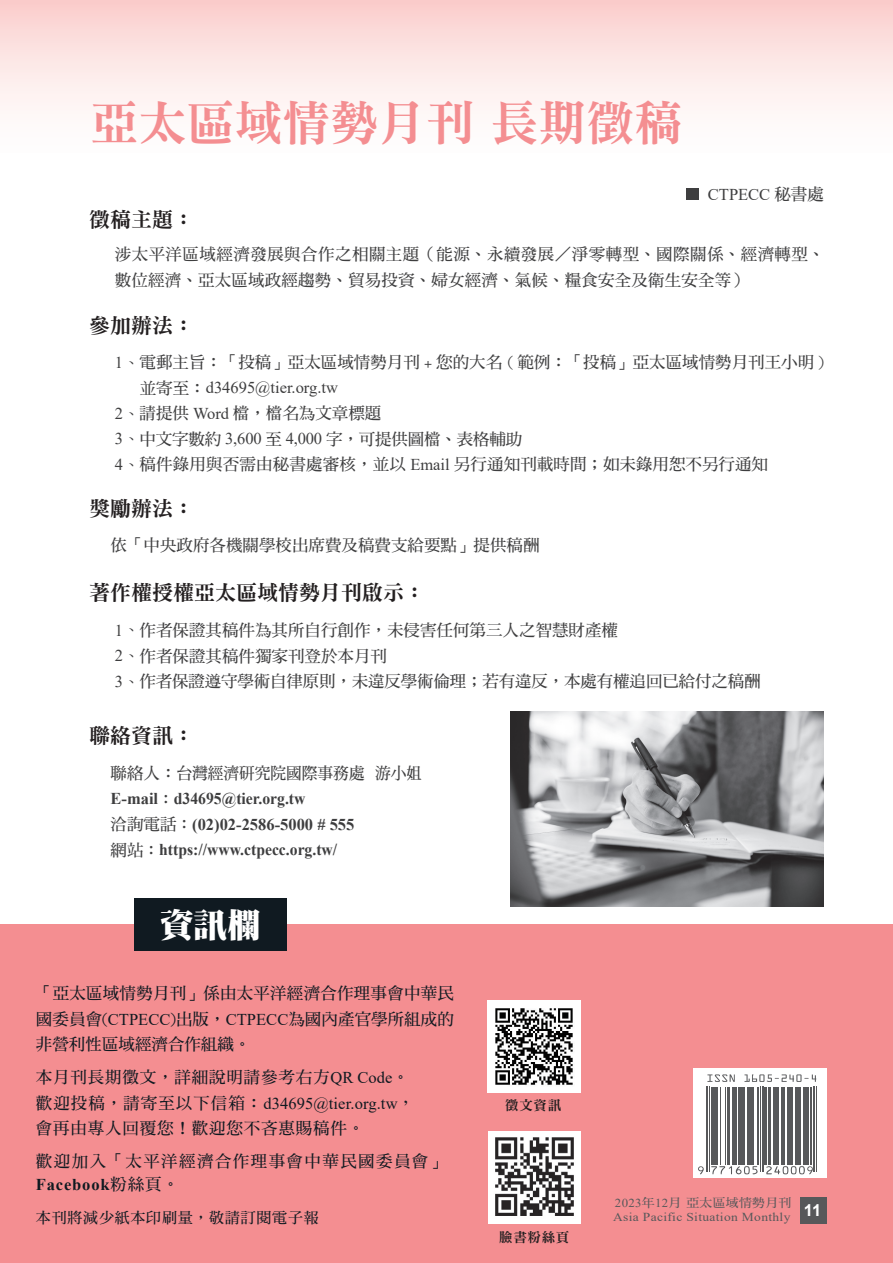
<style>
.page{position:relative;width:893px;height:1263px;background:#fff}
.page>*{position:absolute;margin:0;border:0;box-sizing:border-box;transform-origin:0 0}
.t1{font:48px "DF Ming Std W9";color:#f48e91}
.t2{font:34.05px "DF Ming Std W12";color:#fff}
.t3{font:21px "DF Ming Std W9";color:#231f20}
.t4{font:16.5px/25.5px "DF Ming Std W7";color:#3e3e3f}
.t5{font:16.5px/25.5px "DF Ming Std W7";letter-spacing:.05em;color:#101a21;text-align:justify}
.t6{font:16.5px/25.5px "DF Ming Std W7";letter-spacing:.025em;color:#3e3e3f}
.t7{font:700 16.5px/25.5px "Times New Roman";color:#3e3e3f}
.t8{font:16.5px/33.2px "DF Ming Std W7";letter-spacing:.085em;color:#101a21}
.t9{font:16.5px "Times New Roman";letter-spacing:.005em;color:#101a21}
.t10{font:16.5px "Times New Roman";color:#3e3e3f}
.t11{font:700 16.5px "Times New Roman";letter-spacing:.05em;color:#101a21}
.t12{font:700 16.5px "Arial";color:#fff}
.t13{font:15px "DF Ming Std W7";letter-spacing:.05em;color:#101a21}
.t14{font:13.5px "DF Ming Std W9";letter-spacing:.05em;color:#231f20}
.t15{font:12.15px "Times New Roman";letter-spacing:.025em;color:#57585a;scale:1.11 1}
.t16{font:12.15px "DF Ming Std W7";letter-spacing:.025em;color:#57585a;scale:1.06 1}
.s1{font-family:"DF Ming Std W7"}
.s2{font-family:"Times New Roman"}
.s3{font-family:"Adobe Ming Std";font-weight:300}
.s4{font-family:"DF Ming Std W7";font-weight:400}
</style>
<div class="page">
<div style="left:0;top:0;width:893px;height:153px;background:linear-gradient(to bottom,#fad0cf,#fff)"></div>
<div style="left:0;top:925px;width:893px;height:338px;background:#f48e91"></div>
<div style="left:134px;top:899px;width:153px;height:52px;background:#101a21"></div>
<div style="left:488px;top:1131px;width:92px;height:93px;background:#fff"></div>
<img style="left:495px;top:1137px;width:79px;height:79px">
<svg style="left:693px;top:1068px;width:134px;height:110px;background:#dedfdf"></svg>
<hr style="left:706px;top:1086px;width:1px;height:86px;background:#57585a">
<hr style="left:709px;top:1086px;width:1px;height:86px;background:#57585a">
<hr style="left:711px;top:1086px;width:3px;height:78px;background:#57585a">
<hr style="left:715px;top:1086px;width:3px;height:78px;background:#57585a">
<hr style="left:720px;top:1086px;width:1px;height:78px;background:#57585a">
<hr style="left:725px;top:1086px;width:1px;height:78px;background:#57585a">
<hr style="left:727px;top:1086px;width:2px;height:78px;background:#57585a">
<hr style="left:732px;top:1086px;width:2px;height:78px;background:#57585a">
<hr style="left:735px;top:1086px;width:2px;height:78px;background:#57585a">
<hr style="left:738px;top:1086px;width:4px;height:78px;background:#57585a">
<hr style="left:744px;top:1086px;width:1px;height:78px;background:#57585a">
<hr style="left:747px;top:1086px;width:4px;height:78px;background:#57585a">
<hr style="left:752px;top:1086px;width:2px;height:78px;background:#57585a">
<hr style="left:758px;top:1086px;width:1px;height:78px;background:#57585a">
<hr style="left:760px;top:1086px;width:1px;height:86px;background:#57585a">
<hr style="left:762px;top:1086px;width:1px;height:86px;background:#57585a">
<hr style="left:765px;top:1086px;width:2px;height:78px;background:#57585a">
<hr style="left:768px;top:1086px;width:2px;height:78px;background:#57585a">
<hr style="left:773px;top:1086px;width:1px;height:78px;background:#57585a">
<hr style="left:775px;top:1086px;width:4px;height:78px;background:#57585a">
<hr style="left:781px;top:1086px;width:3px;height:78px;background:#57585a">
<hr style="left:787px;top:1086px;width:1px;height:78px;background:#57585a">
<hr style="left:789px;top:1086px;width:4px;height:78px;background:#57585a">
<hr style="left:795px;top:1086px;width:1px;height:78px;background:#57585a">
<hr style="left:798px;top:1086px;width:3px;height:78px;background:#57585a">
<hr style="left:803px;top:1086px;width:1px;height:78px;background:#57585a">
<hr style="left:806px;top:1086px;width:3px;height:78px;background:#57585a">
<hr style="left:810px;top:1086px;width:1px;height:78px;background:#57585a">
<hr style="left:814px;top:1086px;width:1px;height:86px;background:#57585a">
<hr style="left:816px;top:1086px;width:1px;height:86px;background:#57585a">
<svg style="left:707px;top:1074px;width:28px;height:8px"></svg>
<svg style="left:744px;top:1074px;width:72px;height:8px"></svg>
<svg style="left:698px;top:1166px;width:6px;height:8px"></svg>
<svg style="left:711px;top:1166px;width:47px;height:8px"></svg>
<svg style="left:766px;top:1166px;width:47px;height:8px"></svg>
<div style="left:800px;top:1197px;width:27px;height:26px;background:#57585a"></div>
<img style="left:488px;top:1000px;width:92px;height:92px">
<div style="left:686px;top:189px;width:12px;height:11px;background:#3e3e3f"></div>
<img style="left:511px;top:711px;width:313px;height:196px">
<h1 class="t1" style="left:91px;top:97px;width:593px">亞太區域情勢月刊 長期徵稿</h1>
<p class="t3" style="left:89px;top:209px;width:106px">徵稿主題：</p>
<p class="t10" style="left:708px;top:183px;width:117px">CTPECC <span class="s1">秘書處</span></p>
<p class="t6" style="left:115px;top:241px;width:711px">涉太平洋區域經濟發展與合作之相關主題（能源、永續發展／淨零轉型、國際關係、經濟轉型、數位經濟、亞太區域政經趨勢、貿易投資、婦女經濟、氣候、糧食安全及衛生安全等）</p>
<p class="t3" style="left:89px;top:314px;width:106px">參加辦法：</p>
<p class="t4" style="left:115px;top:349px;width:711px"><span class="s2">1</span><span class="s3">、</span>電郵主旨：「投稿」亞太區域情勢月刊 + 您的大名 ( 範例：「投稿」亞太區域情勢月刊王小明 )</p>
<p class="t10" style="left:140px;top:376px;width:200px"><span class="s1">並寄至：</span>d34695@tier.org.tw</p>
<p class="t4" style="left:115px;top:400px;width:655px"><span class="s2">2</span><span class="s3">、</span>請提供 <span class="s2">Word</span> 檔，檔名為文章標題<br><span class="s2">3</span><span class="s3">、</span>中文字數約 <span class="s2">3,600</span> 至 <span class="s2">4,000</span> 字，可提供圖檔、表格輔助<br><span class="s2">4</span><span class="s3">、</span>稿件錄用與否需由秘書處審核，並以 <span class="s2">Email</span> 另行通知刊載時間；如未錄用恕不另行通知</p>
<p class="t3" style="left:89px;top:497px;width:106px">獎勵辦法：</p>
<p class="t4" style="left:111px;top:532px;width:430px">依「中央政府各機關學校出席費及稿費支給要點」提供稿酬</p>
<p class="t3" style="left:89px;top:581px;width:337px">著作權授權亞太區域情勢月刊啟示：</p>
<p class="t4" style="left:115px;top:617px;width:647px"><span class="s2">1</span><span class="s3">、</span>作者保證其稿件為其所自行創作，未侵害任何第三人之智慧財產權<br><span class="s2">2</span><span class="s3">、</span>作者保證其稿件獨家刊登於本月刊<br><span class="s2">3</span><span class="s3">、</span>作者保證遵守學術自律原則，未違反學術倫理；若有違反，本處有權追回已給付之稿酬</p>
<p class="t3" style="left:89px;top:724px;width:106px">聯絡資訊：</p>
<p class="t4" style="left:111px;top:760px;width:313px">聯絡人：台灣經濟研究院國際事務處 游小姐</p>
<p class="t7" style="left:111px;top:785px;width:245px">E-mail<span class="s4">：</span>d34695@tier.org.tw<br><span class="s4">洽詢電話：</span>(02)02-2586-5000 # 555<span class="s4">網站：</span>https://www.ctpecc.org.tw/</p>
<h2 class="t2" style="left:159px;top:906px;width:103px">資訊欄</h2>
<p class="t5" style="left:36px;top:980px;width:420px">「亞太區域情勢月刊」係由太平洋經濟合作理事會中華民國委員會(<span class="s2">CTPECC</span>)出版，<span class="s2">CTPECC</span>為國內產官學所組成的非營利性區域經濟合作組織。</p>
<p class="t5" style="left:36px;top:1064px;width:374px">本月刊長期徵文，詳細說明請參考右方<span class="s2">QR Code</span>。</p>
<p class="t9" style="left:36px;top:1092px;width:380px"><span class="s1">歡迎投稿，請寄至以下信箱：</span>d34695@tier.org.tw<span class="s3">，</span></p>
<p class="t8" style="left:36px;top:1111px;width:412px">會再由專人回覆您！歡迎您不吝惠賜稿件。<br>歡迎加入「太平洋經濟合作理事會中華民國委員會」</p>
<p class="t11" style="left:36px;top:1172px;width:144px">Facebook<span class="s4">粉絲頁。</span></p>
<p class="t13" style="left:36px;top:1210px;width:284px">本刊將減少紙本印刷量，敬請訂閱電子報</p>
<p class="t14" style="left:505px;top:1098px;width:58px">徵文資訊</p>
<p class="t14" style="left:499px;top:1230px;width:72px">臉書粉絲頁</p>
<p class="t16" style="left:615px;top:1196px;width:168px"><span class="s2">2023</span>年<span class="s2">12</span>月亞太區域情勢月刊</p>
<p class="t15" style="left:613px;top:1208px;width:161px">Asia Pacific Situation Monthly</p>
<p class="t12" style="left:804px;top:1199px;width:19px">11</p>
</div>
